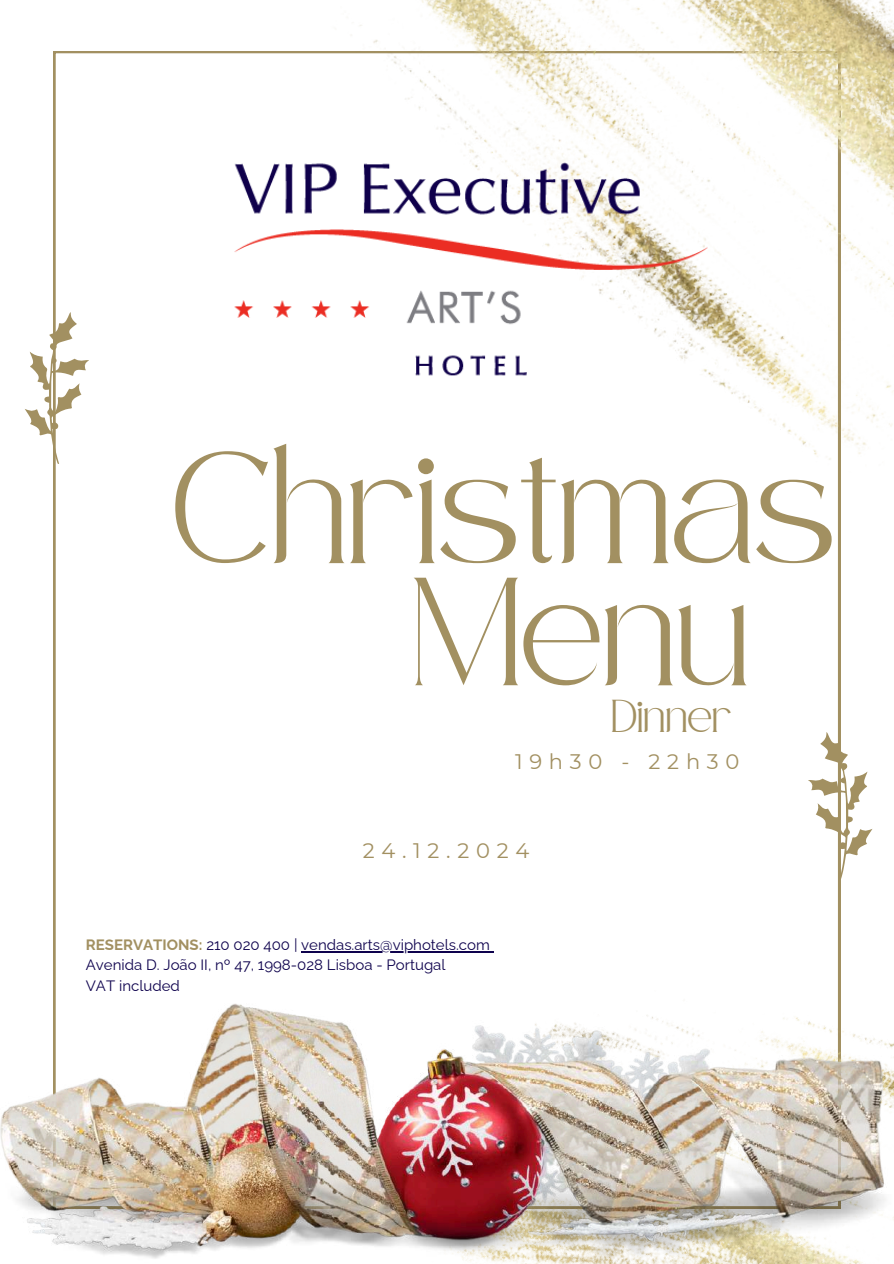
<style>
.page{position:relative;width:894px;height:1264px;background:#fff}
.page>*{position:absolute;margin:0;border:0;box-sizing:border-box;transform-origin:0 0}
.t1{font:78px "Safira March";color:#a29061}
.t2{font:75px "Safira March";color:#a29061}
.t3{font:22.5px "Safira March";color:#a29061}
.t4{font:21px "Montserrat";letter-spacing:.32em;color:#a29061}
.t5{font:15px/20.2px "Raleway";color:#0e024d}
.s1{font-weight:700;color:#a29061}
</style>
<div class="page">
<img style="left:344px;top:686px;width:549px;height:422px">
<img style="left:0;top:1003px;width:892px;height:260px">
<svg style="left:25px;top:312px;width:64px;height:152px"></svg>
<img style="left:195px;top:0;width:698px;height:686px">
<img style="left:195px;top:77px;width:544px;height:334px">
<hr style="left:301px;top:951px;width:189px;height:1px;background:#0e024d">
<h1 class="t1" style="left:173px;top:490px;width:663px">Christmas</h1>
<h2 class="t2" style="left:411px;top:615px;width:339px">Menu</h2>
<h3 class="t3" style="left:611px;top:711px;width:122px">Dinner</h3>
<h3 class="t4" style="left:515px;top:749px;width:226px">19h30 - 22h30</h3>
<h3 class="t4" style="left:362px;top:837px;width:168px">24.12.2024</h3>
<p class="t5" style="left:86px;top:934px;width:405px"><span class="s1">RESERVATIONS:</span> 210 020 400 | vendas.arts@viphotels.com<br>Avenida D. João II, nº 47, 1998-028 Lisboa - Portugal<br>VAT included</p>
</div>
